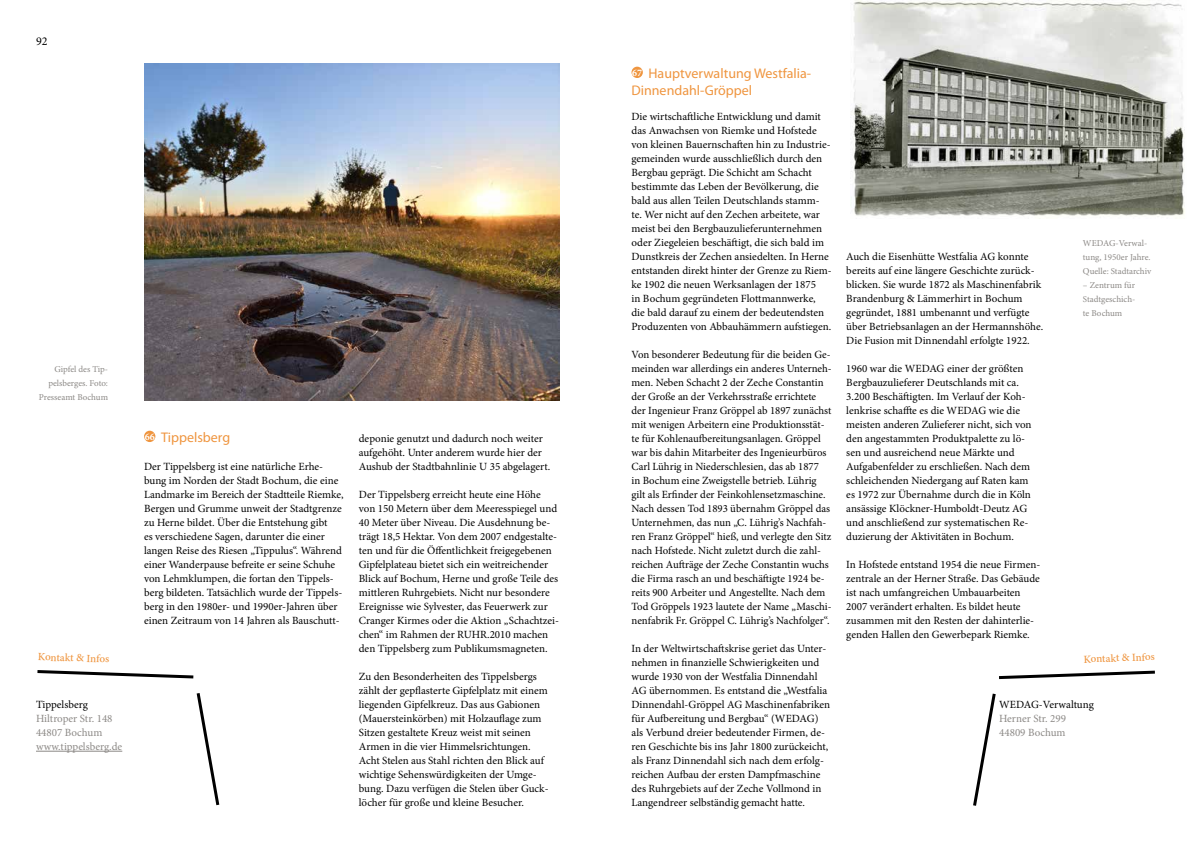
<style>
.page{position:relative;width:1191px;height:842px;background:#fff}
.page>*{position:absolute;margin:0;border:0;box-sizing:border-box;transform-origin:0 0}
.t1{font:14px/16.8px "Myriad Pro";color:#ef953f}
.t2{font:12px "Minion Pro";color:#000}
.t3{font:11px/14px "Minion Pro";color:#000}
.t4{font:11px/14px "Minion Pro";color:#8c8986}
.t5{font:500 11px "Minion Pro";color:#ef953f}
.t6{font:700 10px "Minion Pro";color:#fff}
.t7{font:9px/14px "Minion Pro";color:#8c8986;text-align:right}
</style>
<div class="page">
<svg style="left:196px;top:693px;width:24px;height:113px"></svg>
<svg style="left:37px;top:670px;width:157px;height:9px"></svg>
<hr style="left:36px;top:751px;width:86px;height:1px;background:#8c8986">
<img style="left:144px;top:63px;width:415px;height:337px">
<svg style="left:999px;top:670px;width:156px;height:10px"></svg>
<svg style="left:973px;top:693px;width:23px;height:113px"></svg>
<img style="left:851px;top:0;width:334px;height:217px">
<div style="left:144px;top:431px;width:11px;height:11px;background:#ef953f;border-radius:50%"></div>
<div style="left:631px;top:67px;width:12px;height:11px;background:#ef953f;border-radius:50%"></div>
<p class="t2" style="left:36px;top:33px;width:13px">92</p>
<p class="t7" style="left:39px;top:362px;width:71px">Gipfel des Tip&shy;pelsberges. Foto:<br>Presseamt Bochum</p>
<p class="t5" style="left:38px;top:649px;width:73px;rotate:2deg">Kontakt &amp; Infos</p>
<p class="t3" style="left:36px;top:698px;width:53px">Tippelsberg</p>
<p class="t4" style="left:36px;top:712px;width:88px">Hiltroper Str. 148<br>44807 Bochum www.tippelsberg.de</p>
<p class="t1" style="left:161px;top:429px;width:71px">Tippelsberg</p>
<p class="t3" style="left:144px;top:460px;width:201px">Der Tippelsberg ist eine natürliche Erhe&shy;bung im Norden der Stadt Bochum, die eine Landmarke im Bereich der Stadtteile Riemke, Bergen und Grumme unweit der Stadtgrenze zu Herne bildet. Über die Entstehung gibt<br>es verschiedene Sagen, darunter die einer langen Reise des Riesen „Tippulus“. Während einer Wanderpause befreite er seine Schuhe von Lehmklumpen, die fortan den Tippels&shy;berg bildeten. Tatsächlich wurde der Tippels&shy;berg in den 1980er- und 1990er-Jahren über einen Zeitraum von 14 Jahren als Bauschutt-</p>
<p class="t6" style="left:145px;top:430px;width:11px">66</p>
<p class="t3" style="left:359px;top:432px;width:192px">deponie genutzt und dadurch noch weiter aufgehöht. Unter anderem wurde hier der<br>Aushub der Stadtbahnlinie U 35 abgelagert.</p>
<p class="t3" style="left:359px;top:488px;width:202px">Der Tippelsberg erreicht heute eine Höhe von 150 Metern über dem Meeresspiegel und 40 Meter über Niveau. Die Ausdehnung be&shy;trägt 18,5 Hektar. Von dem 2007 endgestalte&shy;ten und für die Öffentlichkeit freigegebenen Gipfelplateau bietet sich ein weitreichender Blick auf Bochum, Herne und große Teile des mittleren Ruhrgebiets. Nicht nur besondere Ereignisse wie Sylvester, das Feuerwerk zur Cranger Kirmes oder die Aktion „Schachtzei&shy;chen“ im Rahmen der RUHR.2010 machen den Tippelsberg zum Publikumsmagneten.</p>
<p class="t3" style="left:359px;top:670px;width:191px">Zu den Besonderheiten des Tippelsbergs zählt der gepflasterte Gipfelplatz mit einem liegenden Gipfelkreuz. Das aus Gabionen (Mauersteinkörben) mit Holzauflage zum Sitzen gestaltete Kreuz weist mit seinen Armen in die vier Himmelsrichtungen.<br>Acht Stelen aus Stahl richten den Blick auf wichtige Sehenswürdigkeiten der Umge&shy;bung. Dazu verfügen die Stelen über Guck&shy;löcher für große und kleine Besucher.</p>
<p class="t1" style="left:631px;top:65px;width:181px;text-indent:17px">Hauptverwaltung Westfalia-<br>Dinnendahl-Gröppel</p>
<p class="t3" style="left:631px;top:110px;width:202px">Die wirtschaftliche Entwicklung und damit das Anwachsen von Riemke und Hofstede von kleinen Bauernschaften hin zu Industrie&shy;gemeinden wurde ausschließlich durch den Bergbau geprägt. Die Schicht am Schacht bestimmte das Leben der Bevölkerung, die bald aus allen Teilen Deutschlands stamm-<br>te. Wer nicht auf den Zechen arbeitete, war meist bei den Bergbauzulieferunternehmen oder Ziegeleien beschäftigt, die sich bald im Dunstkreis der Zechen ansiedelten. In Herne entstanden direkt hinter der Grenze zu Riem&shy;ke 1902 die neuen Werksanlagen der 1875<br>in Bochum gegründeten Flottmannwerke, die bald darauf zu einem der bedeutendsten Produzenten von Abbauhämmern aufstiegen.</p>
<p class="t3" style="left:631px;top:348px;width:202px">Von besonderer Bedeutung für die beiden Ge&shy;meinden war allerdings ein anderes Unterneh&shy;men. Neben Schacht 2 der Zeche Constantin der Große an der Verkehrsstraße errichtete der Ingenieur Franz Gröppel ab 1897 zunächst mit wenigen Arbeitern eine Produktionsstät&shy;te für Kohlenaufbereitungsanlagen. Gröppel war bis dahin Mitarbeiter des Ingenieurbüros Carl Lührig in Niederschlesien, das ab 1877<br>in Bochum eine Zweigstelle betrieb. Lührig gilt als Erfinder der Feinkohlensetzmaschine.<br>Nach dessen Tod 1893 übernahm Gröppel das Unternehmen, das nun „C. Lührig’s Nachfah&shy;ren Franz Gröppel“ hieß, und verlegte den Sitz nach Hofstede. Nicht zuletzt durch die zahl&shy;reichen Aufträge der Zeche Constantin wuchs die Firma rasch an und beschäftigte 1924 be&shy;reits 900 Arbeiter und Angestellte. Nach dem Tod Gröppels 1923 lautete der Name „Maschi&shy;nenfabrik Fr. Gröppel C. Lührig’s Nachfolger“.</p>
<p class="t3" style="left:631px;top:642px;width:200px">In der Weltwirtschaftskrise geriet das Unter&shy;nehmen in finanzielle Schwierigkeiten und wurde 1930 von der Westfalia Dinnendahl AG übernommen. Es entstand die „Westfalia Dinnendahl-Gröppel AG Maschinenfabriken für Aufbereitung und Bergbau“ (WEDAG) als Verbund dreier bedeutender Firmen, de&shy;ren Geschichte bis ins Jahr 1800 zurückeicht, als Franz Dinnendahl sich nach dem erfolg&shy;reichen Aufbau der ersten Dampfmaschine des Ruhrgebiets auf der Zeche Vollmond in Langendreer selbständig gemacht hatte.</p>
<p class="t6" style="left:632px;top:66px;width:11px">67</p>
<p class="t3" style="left:846px;top:250px;width:197px">Auch die Eisenhütte Westfalia AG konnte bereits auf eine längere Geschichte zurück&shy;blicken. Sie wurde 1872 als Maschinenfabrik Brandenburg &amp; Lämmerhirt in Bochum gegründet, 1881 umbenannt und verfügte über Betriebsanlagen an der Hermannshöhe.<br>Die Fusion mit Dinnendahl erfolgte 1922.</p>
<p class="t3" style="left:846px;top:362px;width:187px">1960 war die WEDAG einer der größten Bergbauzulieferer Deutschlands mit ca.<br>3.200 Beschäftigten. Im Verlauf der Koh&shy;lenkrise schaffte es die WEDAG wie die meisten anderen Zulieferer nicht, sich von den angestammten Produktpalette zu lö&shy;sen und ausreichend neue Märkte und Aufgabenfelder zu erschließen. Nach dem schleichenden Niedergang auf Raten kam es 1972 zur Übernahme durch die in Köln ansässige Klöckner-Humboldt-Deutz AG und anschließend zur systematischen Re&shy;duzierung der Aktivitäten in Bochum.</p>
<p class="t3" style="left:846px;top:558px;width:195px">In Hofstede entstand 1954 die neue Firmen&shy;zentrale an der Herner Straße. Das Gebäude ist nach umfangreichen Umbauarbeiten 2007 verändert erhalten. Es bildet heute zusammen mit den Resten der dahinterlie&shy;genden Hallen den Gewerbepark Riemke.</p>
<p class="t7" style="left:1083px;top:236px;width:70px;text-align:left">WEDAG-Verwal&shy;tung, 1950er Jahre.<br>Quelle: Stadtarchiv</p>
<p class="t7" style="left:1083px;top:278px;width:54px;text-align:justify">– Zentrum für Stadtgeschich&shy;te Bochum</p>
<p class="t5" style="left:1083px;top:652px;width:73px;rotate:-2deg">Kontakt &amp; Infos</p>
<p class="t3" style="left:999px;top:698px;width:96px">WEDAG-Verwaltung</p>
<p class="t4" style="left:999px;top:712px;width:68px">Herner Str. 299<br>44809 Bochum</p>
</div>
